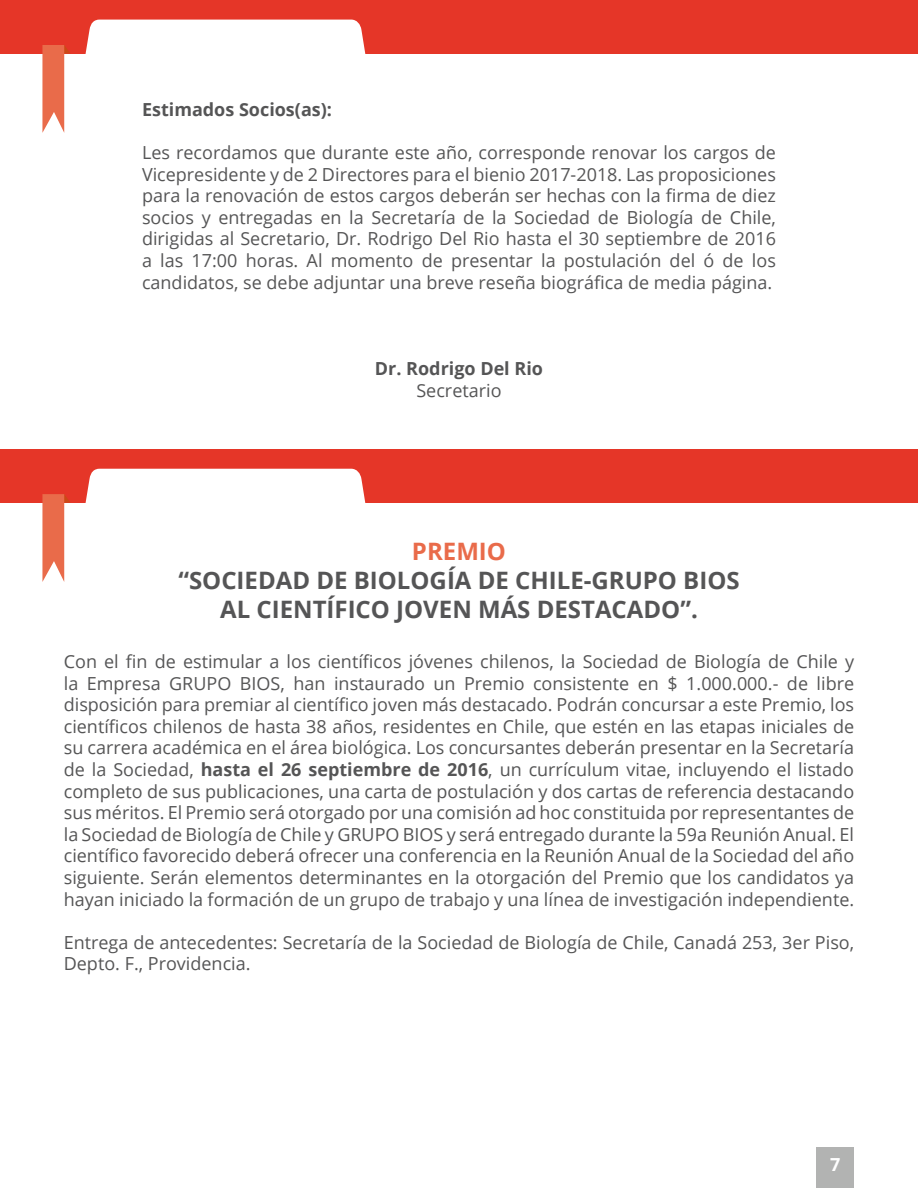
<style>
.page{position:relative;width:918px;height:1188px;background:#fff}
.page>*{position:absolute;margin:0;border:0;box-sizing:border-box;transform-origin:0 0}
.t1{font:700 24px/28.8px "Open Sans";color:#555556;text-align:center}
.t2{font:700 24px "Open Sans";color:#e96b4a}
.t3{font:18px/21.6px "Open Sans";color:#555556;text-align:justify}
.t4{font:700 18px "Open Sans";color:#555556}
.t5{font:700 18px "Open Sans";color:#fff}
.s1{font-weight:700}
</style>
<div class="page">
<div style="left:816px;top:1147px;width:38px;height:41px;background:#b2b3b2"></div>
<div style="left:0;top:449px;width:918px;height:54px;background:#e53628"></div>
<div style="left:85px;top:469px;width:281px;height:34px;background:#fff"></div>
<svg style="left:42px;top:494px;width:28px;height:88px"></svg>
<div style="left:0;top:0;width:918px;height:53px;background:#e53628"></div>
<div style="left:80px;top:20px;width:291px;height:34px;background:#fff"></div>
<svg style="left:42px;top:45px;width:29px;height:88px"></svg>
<p class="t4" style="left:142px;top:97px;width:192px">Estimados Socios(as):</p>
<p class="t3" style="left:142px;top:141px;width:636px">Les recordamos que durante este año, corresponde renovar los cargos de Vicepresidente y de 2 Directores para el bienio 2017-2018. Las proposiciones para la renovación de estos cargos deberán ser hechas con la firma de diez socios y entregadas en la Secretaría de la Sociedad de Biología de Chile, dirigidas al Secretario, Dr. Rodrigo Del Rio hasta el 30 septiembre de 2016 a las 17:00 horas. Al momento de presentar la postulación del ó de los candidatos, se debe adjuntar una breve reseña biográfica de media página.</p>
<p class="t4" style="left:375px;top:356px;width:170px">Dr. Rodrigo Del Rio</p>
<p class="t3" style="left:416px;top:379px;width:87px">Secretario</p>
<h1 class="t2" style="left:412px;top:534px;width:96px">PREMIO</h1>
<h1 class="t1" style="left:178px;top:565px;width:563px">“SOCIEDAD DE BIOLOGÍA DE CHILE-GRUPO BIOS<br>AL CIENTÍFICO JOVEN MÁS DESTACADO”.</h1>
<p class="t3" style="left:64px;top:650px;width:792px">Con el fin de estimular a los científicos jóvenes chilenos, la Sociedad de Biología de Chile y la Empresa GRUPO BIOS, han instaurado un Premio consistente en $ 1.000.000.- de libre disposición para premiar al científico joven más destacado. Podrán concursar a este Premio, los científicos chilenos de hasta 38 años, residentes en Chile, que estén en las etapas iniciales de su carrera académica en el área biológica. Los concursantes deberán presentar en la Secretaría de la Sociedad, <span class="s1">hasta el 26 septiembre de 2016</span>, un currículum vitae, incluyendo el listado completo de sus publicaciones, una carta de postulación y dos cartas de referencia destacando sus méritos. El Premio será otorgado por una comisión ad hoc constituida por representantes de la Sociedad de Biología de Chile y GRUPO BIOS y será entregado durante la 59a Reunión Anual. El científico favorecido deberá ofrecer una conferencia en la Reunión Anual de la Sociedad del año siguiente. Serán elementos determinantes en la otorgación del Premio que los candidatos ya hayan iniciado la formación de un grupo de trabajo y una línea de investigación independiente.</p>
<p class="t3" style="left:64px;top:931px;width:792px">Entrega de antecedentes: Secretaría de la Sociedad de Biología de Chile, Canadá 253, 3er Piso,<br>Depto. F., Providencia.</p>
<p class="t5" style="left:830px;top:1151px;width:12px">7</p>
</div>
